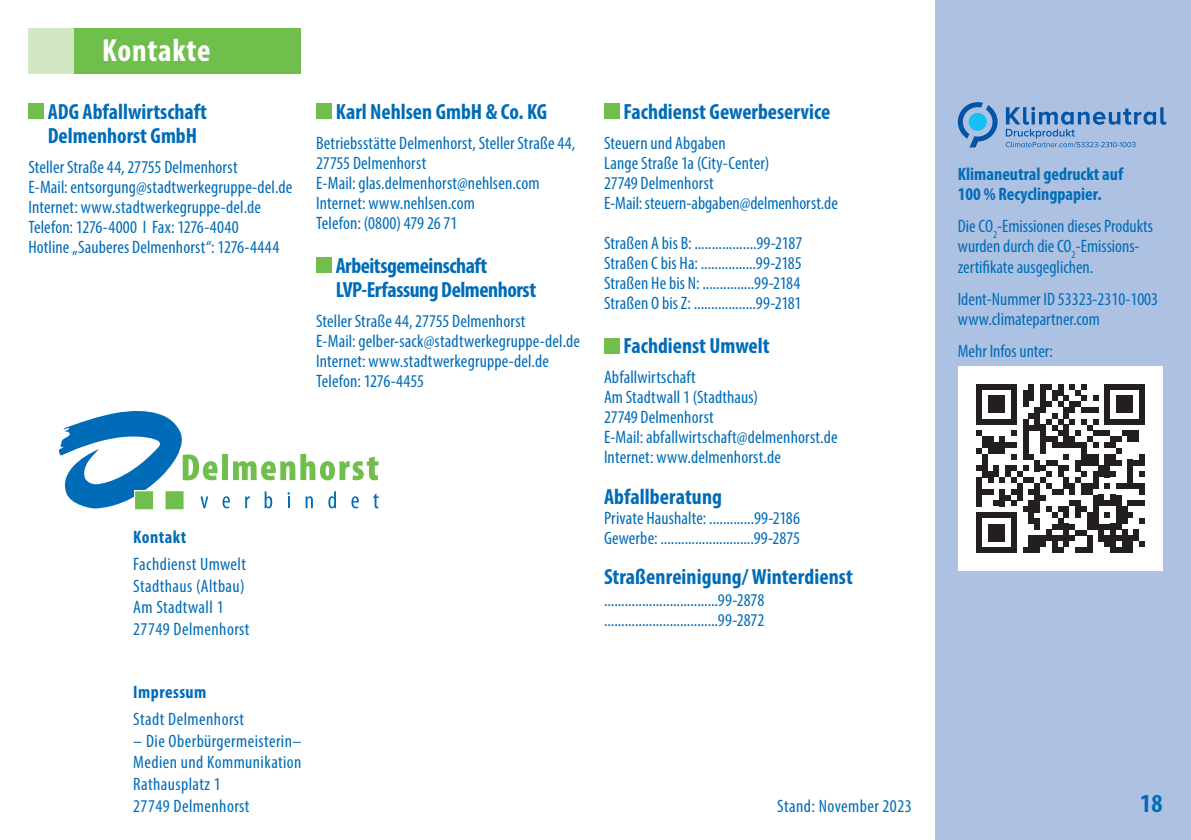
<style>
.page{position:relative;width:1191px;height:840px;background:#fff}
.page>*{position:absolute;margin:0;border:0;box-sizing:border-box;transform-origin:0 0}
.t1{font:700 condensed 32px "Myriad Pro";letter-spacing:.025em;color:#fff}
.t2{font:700 condensed 26px "Myriad Pro";color:#006cb7}
.t3{font:700 condensed 22px/24px "Myriad Pro";color:#006cb7}
.t4{font:700 condensed 22px/24px "Myriad Pro";letter-spacing:-.02em;color:#006cb7}
.t5{font:condensed 18px/20px "Myriad Pro";letter-spacing:.01em;color:#006cb7}
.t6{font:700 condensed 18px/20.4px "Myriad Pro";color:#006cb7}
.t7{font:700 condensed 18px "Myriad Pro";letter-spacing:.025em;color:#006cb7}
</style>
<div class="page">
<div style="left:935px;top:0;width:256px;height:839px;background:#adc2e3"></div>
<svg style="left:59px;top:411px;width:320px;height:99px"></svg>
<svg style="left:957px;top:102px;width:40px;height:45px"></svg>
<svg style="left:1005px;top:107px;width:161px;height:40px"></svg>
<div style="left:958px;top:366px;width:204px;height:204px;background:#fff"></div>
<div style="left:976px;top:383px;width:6px;height:12px;background:#231f20"></div>
<div style="left:976px;top:395px;width:6px;height:12px;background:#231f20"></div>
<div style="left:976px;top:407px;width:6px;height:17px;background:#231f20"></div>
<svg style="left:976px;top:430px;width:6px;height:6px"></svg>
<svg style="left:976px;top:448px;width:6px;height:5px"></svg>
<svg style="left:976px;top:465px;width:6px;height:6px"></svg>
<div style="left:976px;top:477px;width:6px;height:29px;background:#231f20"></div>
<div style="left:976px;top:512px;width:6px;height:40px;background:#231f20"></div>
<div style="left:982px;top:436px;width:5px;height:12px;background:#231f20"></div>
<div style="left:982px;top:453px;width:5px;height:24px;background:#231f20"></div>
<div style="left:987px;top:395px;width:6px;height:12px;background:#231f20"></div>
<div style="left:987px;top:436px;width:6px;height:17px;background:#231f20"></div>
<div style="left:987px;top:471px;width:6px;height:11px;background:#231f20"></div>
<svg style="left:982px;top:489px;width:11px;height:5px"></svg>
<div style="left:987px;top:523px;width:6px;height:18px;background:#231f20"></div>
<div style="left:993px;top:395px;width:6px;height:12px;background:#231f20"></div>
<div style="left:993px;top:442px;width:6px;height:11px;background:#231f20"></div>
<div style="left:993px;top:465px;width:6px;height:12px;background:#231f20"></div>
<svg style="left:993px;top:500px;width:6px;height:6px"></svg>
<div style="left:993px;top:523px;width:6px;height:18px;background:#231f20"></div>
<div style="left:999px;top:395px;width:6px;height:12px;background:#231f20"></div>
<div style="left:999px;top:436px;width:6px;height:17px;background:#231f20"></div>
<svg style="left:999px;top:477px;width:6px;height:5px"></svg>
<div style="left:999px;top:488px;width:6px;height:18px;background:#231f20"></div>
<div style="left:999px;top:523px;width:6px;height:18px;background:#231f20"></div>
<svg style="left:982px;top:384px;width:29px;height:5px"></svg>
<svg style="left:982px;top:407px;width:29px;height:17px"></svg>
<div style="left:1005px;top:465px;width:6px;height:12px;background:#231f20"></div>
<svg style="left:982px;top:512px;width:29px;height:5px"></svg>
<svg style="left:982px;top:547px;width:29px;height:5px"></svg>
<div style="left:1011px;top:383px;width:5px;height:12px;background:#231f20"></div>
<div style="left:1011px;top:395px;width:5px;height:12px;background:#231f20"></div>
<div style="left:1011px;top:407px;width:5px;height:17px;background:#231f20"></div>
<svg style="left:1011px;top:430px;width:5px;height:6px"></svg>
<svg style="left:1005px;top:442px;width:11px;height:17px"></svg>
<svg style="left:1005px;top:489px;width:11px;height:17px"></svg>
<div style="left:1011px;top:512px;width:5px;height:40px;background:#231f20"></div>
<div style="left:1016px;top:482px;width:6px;height:18px;background:#231f20"></div>
<div style="left:1022px;top:395px;width:6px;height:12px;background:#231f20"></div>
<div style="left:1022px;top:418px;width:6px;height:41px;background:#231f20"></div>
<svg style="left:1023px;top:506px;width:5px;height:6px"></svg>
<svg style="left:1023px;top:547px;width:5px;height:5px"></svg>
<div style="left:1028px;top:383px;width:6px;height:12px;background:#231f20"></div>
<svg style="left:1022px;top:390px;width:12px;height:11px"></svg>
<svg style="left:1028px;top:413px;width:6px;height:5px"></svg>
<svg style="left:1028px;top:424px;width:6px;height:6px"></svg>
<svg style="left:1028px;top:453px;width:6px;height:6px"></svg>
<svg style="left:1011px;top:465px;width:23px;height:17px"></svg>
<svg style="left:1028px;top:489px;width:6px;height:5px"></svg>
<div style="left:1028px;top:500px;width:6px;height:23px;background:#231f20"></div>
<div style="left:1028px;top:535px;width:6px;height:17px;background:#231f20"></div>
<div style="left:1034px;top:407px;width:6px;height:23px;background:#231f20"></div>
<div style="left:1034px;top:459px;width:6px;height:12px;background:#231f20"></div>
<div style="left:1034px;top:482px;width:6px;height:30px;background:#231f20"></div>
<div style="left:1034px;top:517px;width:6px;height:12px;background:#231f20"></div>
<div style="left:1034px;top:535px;width:6px;height:17px;background:#231f20"></div>
<svg style="left:1040px;top:384px;width:105px;height:168px"></svg>
<div style="left:28px;top:103px;width:16px;height:16px;background:#70bf4c"></div>
<div style="left:316px;top:103px;width:15px;height:16px;background:#70bf4c"></div>
<div style="left:316px;top:258px;width:15px;height:15px;background:#70bf4c"></div>
<div style="left:604px;top:103px;width:15px;height:16px;background:#70bf4c"></div>
<div style="left:604px;top:338px;width:15px;height:15px;background:#70bf4c"></div>
<div style="left:28px;top:28px;width:46px;height:46px;background:#d2e7c3"></div>
<div style="left:74px;top:28px;width:226px;height:46px;background:#70bf4c"></div>
<h1 class="t1" style="left:102px;top:30px;width:110px">Kontakte</h1>
<p class="t3" style="left:48px;top:99px;width:161px">ADG Abfallwirtschaft<br>Delmenhorst GmbH</p>
<p class="t5" style="left:28px;top:157px;width:266px">Steller Straße 44, 27755 Delmenhorst<br>E-Mail: entsorgung@stadtwerkegruppe-del.de Internet: www.stadtwerkegruppe-del.de Telefon: 1276-4000 I Fax: 1276-4040<br>Hotline „Sauberes Delmenhorst“: 1276-4444</p>
<p class="t3" style="left:336px;top:99px;width:213px">Karl Nehlsen GmbH &amp; Co. KG</p>
<p class="t5" style="left:316px;top:133px;width:260px">Betriebsstätte Delmenhorst, Steller Straße 44,<br>27755 Delmenhorst<br>E-Mail: glas.delmenhorst@nehlsen.com<br>Internet: www.nehlsen.com<br>Telefon: (0800) 479 26 71</p>
<p class="t4" style="left:336px;top:253px;width:202px">Arbeitsgemeinschaft<br>LVP-Erfassung Delmenhorst</p>
<p class="t5" style="left:316px;top:311px;width:265px">Steller Straße 44, 27755 Delmenhorst<br>E-Mail: gelber-sack@stadtwerkegruppe-del.de Internet: www.stadtwerkegruppe-del.de Telefon: 1276-4455</p>
<p class="t7" style="left:133px;top:525px;width:55px">Kontakt</p>
<p class="t5" style="left:133px;top:552px;width:118px;line-height:21.6px">Fachdienst Umwelt<br>Stadthaus (Altbau)<br>Am Stadtwall 1<br>27749 Delmenhorst</p>
<p class="t7" style="left:133px;top:680px;width:75px">Impressum</p>
<p class="t5" style="left:133px;top:708px;width:112px">Stadt Delmenhorst</p>
<p class="t5" style="left:133px;top:729px;width:170px;line-height:21.6px">– Die Oberbürgermeisterin–<br>Medien und Kommunikation<br>Rathausplatz 1<br>27749 Delmenhorst</p>
<p class="t3" style="left:623px;top:99px;width:208px">Fachdienst Gewerbeservice</p>
<p class="t5" style="left:604px;top:133px;width:235px">Steuern und Abgaben<br>Lange Straße 1a (City-Center)<br>27749 Delmenhorst<br>E-Mail: steuern-abgaben@delmenhorst.de</p>
<p class="t5" style="left:604px;top:233px;width:200px;text-align:justify">Straßen A bis B: ..................99-2187<br>Straßen C bis Ha: ................99-2185<br>Straßen He bis N: ...............99-2184<br>Straßen O bis Z: ..................99-2181</p>
<p class="t3" style="left:623px;top:333px;width:148px">Fachdienst Umwelt</p>
<p class="t5" style="left:604px;top:367px;width:235px">Abfallwirtschaft<br>Am Stadtwall 1 (Stadthaus)<br>27749 Delmenhorst<br>E-Mail: abfallwirtschaft@delmenhorst.de<br>Internet: www.delmenhorst.de</p>
<p class="t3" style="left:604px;top:483px;width:119px">Abfallberatung</p>
<p class="t5" style="left:604px;top:507px;width:198px">Private Haushalte: .............99-2186<br>Gewerbe: ...........................99-2875</p>
<p class="t3" style="left:604px;top:563px;width:251px">Straßenreinigung/ Winterdienst</p>
<p class="t5" style="left:604px;top:590px;width:162px">.................................99-2878 .................................99-2872</p>
<p class="t5" style="left:777px;top:795px;width:136px">Stand: November 2023</p>
<p class="t6" style="left:957px;top:163px;width:167px">Klimaneutral gedruckt auf<br>100 % Recyclingpapier.</p>
<p class="t5" style="left:957px;top:215px;width:197px">Die CO<sub>2</sub>-Emissionen dieses Produkts wurden durch die CO<sub>2</sub>-Emissions&shy;zertifikate ausgeglichen.</p>
<p class="t5" style="left:957px;top:288px;width:202px">Ident-Nummer ID 53323-2310-1003 www.climatepartner.com</p>
<p class="t5" style="left:957px;top:340px;width:97px">Mehr Infos unter:</p>
<h2 class="t2" style="left:1140px;top:786px;width:24px">18</h2>
</div>
